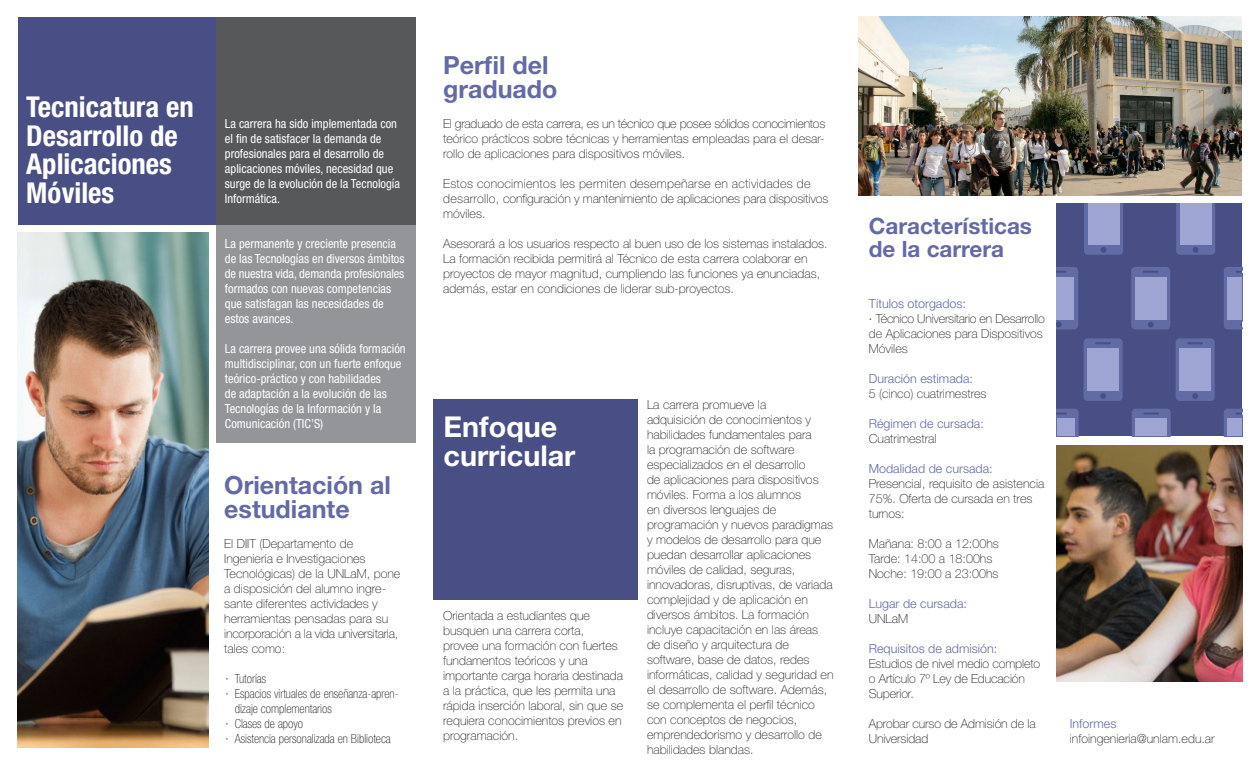
<style>
.page{position:relative;width:1260px;height:765px;background:#fff}
.page>*{position:absolute;margin:0;border:0;box-sizing:border-box;transform-origin:0 0}
.t1{font:700 condensed 28.75px/28.8px "Helvetica Neue LT Std";color:#fff}
.t2{font:700 28.75px/28.8px "Helvetica Neue LT Std";color:#fff}
.t3{font:700 25px "Helvetica Neue LT Std";color:#636aa5}
.t4{font:700 22.5px/23.8px "Helvetica Neue LT Std";color:#636aa5}
.t5{font:100 12.5px/15px "Helvetica Neue LT Std";color:#231f20}
.t6{font:condensed 12.5px/15px "Helvetica Neue LT Std";color:#fff}
.t7{font:100 12.5px/15px "Helvetica Neue LT Std";letter-spacing:.02em;color:#231f20}
.t8{font:100 condensed 12.5px/15px "Helvetica Neue LT Std";color:#231f20}
.t9{font:300 12.5px "Helvetica Neue LT Std";color:#636aa5}
</style>
<div class="page">
<div style="left:1056px;top:204px;width:186px;height:232px;background:#484f84"></div>
<svg style="left:1056px;top:267px;width:22px;height:62px"></svg>
<div style="left:1056px;top:277px;width:18px;height:43px;background:#9ea5d2"></div>
<svg style="left:1131px;top:267px;width:39px;height:62px"></svg>
<div style="left:1136px;top:277px;width:31px;height:43px;background:#9ea5d2"></div>
<svg style="left:1224px;top:267px;width:18px;height:62px"></svg>
<div style="left:1228px;top:277px;width:14px;height:43px;background:#9ea5d2"></div>
<svg style="left:1057px;top:409px;width:22px;height:27px"></svg>
<div style="left:1057px;top:418px;width:18px;height:18px;background:#9ea5d2"></div>
<svg style="left:1132px;top:409px;width:39px;height:27px"></svg>
<div style="left:1136px;top:418px;width:31px;height:18px;background:#9ea5d2"></div>
<svg style="left:1224px;top:409px;width:18px;height:27px"></svg>
<div style="left:1228px;top:418px;width:14px;height:18px;background:#9ea5d2"></div>
<svg style="left:1084px;top:204px;width:39px;height:51px"></svg>
<div style="left:1088px;top:204px;width:31px;height:41px;background:#9ea5d2"></div>
<svg style="left:1176px;top:204px;width:39px;height:51px"></svg>
<div style="left:1180px;top:204px;width:31px;height:41px;background:#9ea5d2"></div>
<svg style="left:1084px;top:338px;width:39px;height:63px"></svg>
<div style="left:1087px;top:348px;width:32px;height:43px;background:#9ea5d2"></div>
<svg style="left:1176px;top:338px;width:39px;height:63px"></svg>
<div style="left:1180px;top:348px;width:31px;height:43px;background:#9ea5d2"></div>
<div style="left:216px;top:224px;width:199px;height:218px;background:#939598"></div>
<div style="left:18px;top:17px;width:199px;height:208px;background:#484f84"></div>
<div style="left:434px;top:399px;width:204px;height:200px;background:#484f84"></div>
<div style="left:216px;top:17px;width:199px;height:208px;background:#57585a"></div>
<img style="left:859px;top:17px;width:383px;height:178px">
<img style="left:18px;top:232px;width:190px;height:515px">
<img style="left:1056px;top:445px;width:186px;height:236px">
<p class="t1" style="left:26px;top:92px;width:169px">Tecnicatura en<br>Desarrollo de<br>Aplicaciones<br>Móviles</p>
<p class="t6" style="left:225px;top:116px;width:177px">La carrera ha sido implementada con el fin de satisfacer la demanda de profesionales para el desarrollo de aplicaciones móviles, necesidad que surge de la evolución de la Tecnología<br>Informática.</p>
<p class="t6" style="left:225px;top:236px;width:181px">La permanente y creciente presencia de las Tecnologías en diversos ámbitos de nuestra vida, demanda profesionales formados con nuevas competencias que satisfagan las necesidades de estos avances.</p>
<p class="t6" style="left:225px;top:341px;width:182px">La carrera provee una sólida formación multidisciplinar, con un fuerte enfoque teórico-práctico y con habilidades<br>de adaptación a la evolución de las Tecnologías de la Información y la Comunicación (TIC’S)</p>
<p class="t3" style="left:224px;top:470px;width:168px">Orientación al</p>
<p class="t3" style="left:224px;top:494px;width:127px">estudiante</p>
<p class="t5" style="left:224px;top:536px;width:130px">El DIIT (Departamento de</p>
<p class="t5" style="left:224px;top:551px;width:143px">Ingeniería e Investigaciones</p>
<p class="t5" style="left:224px;top:566px;width:178px">Tecnológicas) de la UNLaM, pone a disposición del alumno ingre&shy;sante diferentes actividades y herramientas pensadas para su incorporación a la vida universitaria, tales como:</p>
<p class="t8" style="left:235px;top:671px;width:33px">Tutorías</p>
<p class="t8" style="left:235px;top:686px;width:165px">Espacios virtuales de enseñanza-apren&shy;dizaje complementarios</p>
<p class="t8" style="left:235px;top:716px;width:70px">Clases de apoyo</p>
<p class="t8" style="left:235px;top:731px;width:157px">Asistencia personalizada en Biblioteca</p>
<p class="t8" style="left:226px;top:671px;width:4px">·</p>
<p class="t8" style="left:226px;top:686px;width:4px">·</p>
<p class="t8" style="left:226px;top:716px;width:4px">·</p>
<p class="t8" style="left:226px;top:731px;width:4px">·</p>
<p class="t3" style="left:443px;top:50px;width:107px">Perfil del</p>
<p class="t3" style="left:443px;top:73px;width:116px">graduado</p>
<p class="t5" style="left:443px;top:116px;width:384px;text-align:justify">El graduado de esta carrera, es un técnico que posee sólidos conocimientos teórico prácticos sobre técnicas y herramientas empleadas para el desar&shy;rollo de aplicaciones para dispositivos móviles.</p>
<p class="t7" style="left:443px;top:176px;width:387px">Estos conocimientos les permiten desempeñarse en actividades de desarrollo, configuración y mantenimiento de aplicaciones para dispositivos móviles.</p>
<p class="t5" style="left:443px;top:236px;width:386px">Asesorará a los usuarios respecto al buen uso de los sistemas instalados.<br>La formación recibida permitirá al Técnico de esta carrera colaborar en proyectos de mayor magnitud, cumpliendo las funciones ya enunciadas, además, estar en condiciones de liderar sub-proyectos.</p>
<p class="t2" style="left:444px;top:412px;width:133px">Enfoque curricular</p>
<p class="t5" style="left:443px;top:608px;width:182px">Orientada a estudiantes que busquen una carrera corta,<br>provee una formación con fuertes fundamentos teóricos y una importante carga horaria destinada a la práctica, que les permita una rápida inserción laboral, sin que se requiera conocimientos previos en programación.</p>
<p class="t5" style="left:647px;top:397px;width:188px">La carrera promueve la<br>adquisición de conocimientos y habilidades fundamentales para<br>la programación de software especializados en el desarrollo<br>de aplicaciones para dispositivos móviles. Forma a los alumnos<br>en diversos lenguajes de programación y nuevos paradigmas y modelos de desarrollo para que puedan desarrollar aplicaciones móviles de calidad, seguras, innovadoras, disruptivas, de variada complejidad y de aplicación en diversos ámbitos. La formación incluye capacitación en las áreas de diseño y arquitectura de software, base de datos, redes informáticas, calidad y seguridad en el desarrollo de software. Además, se complementa el perfil técnico con conceptos de negocios, emprendedorismo y desarrollo de habilidades blandas.</p>
<p class="t4" style="left:869px;top:213px;width:165px">Características de la carrera</p>
<p class="t9" style="left:869px;top:296px;width:99px">Títulos otorgados:</p>
<p class="t5" style="left:869px;top:311px;width:177px">· Técnico Universitario en Desarrollo de Aplicaciones para Dispositivos<br>Móviles</p>
<p class="t9" style="left:869px;top:371px;width:106px">Duración estimada:</p>
<p class="t5" style="left:869px;top:386px;width:119px">5 (cinco) cuatrimestres</p>
<p class="t9" style="left:869px;top:416px;width:117px">Régimen de cursada:</p>
<p class="t5" style="left:869px;top:431px;width:69px">Cuatrimestral</p>
<p class="t9" style="left:869px;top:461px;width:125px">Modalidad de cursada:</p>
<p class="t5" style="left:869px;top:476px;width:177px">Presencial, requisito de asistencia<br>75%. Oferta de cursada en tres turnos:</p>
<p class="t5" style="left:869px;top:536px;width:132px">Mañana: 8:00 a 12:00hs</p>
<p class="t5" style="left:869px;top:551px;width:125px">Tarde: 14:00 a 18:00hs</p>
<p class="t5" style="left:869px;top:566px;width:131px">Noche: 19:00 a 23:00hs</p>
<p class="t9" style="left:869px;top:596px;width:100px">Lugar de cursada:</p>
<p class="t5" style="left:869px;top:611px;width:41px">UNLaM</p>
<p class="t9" style="left:869px;top:641px;width:130px">Requisitos de admisión:</p>
<p class="t5" style="left:869px;top:656px;width:173px">Estudios de nivel medio completo o Artículo 7º Ley de Educación<br>Superior.</p>
<p class="t5" style="left:869px;top:716px;width:168px">Aprobar curso de Admisión de la<br>Universidad</p>
<p class="t9" style="left:1070px;top:716px;width:48px">Informes</p>
<p class="t5" style="left:1070px;top:731px;width:146px">infoingenieria@unlam.edu.ar</p>
</div>
